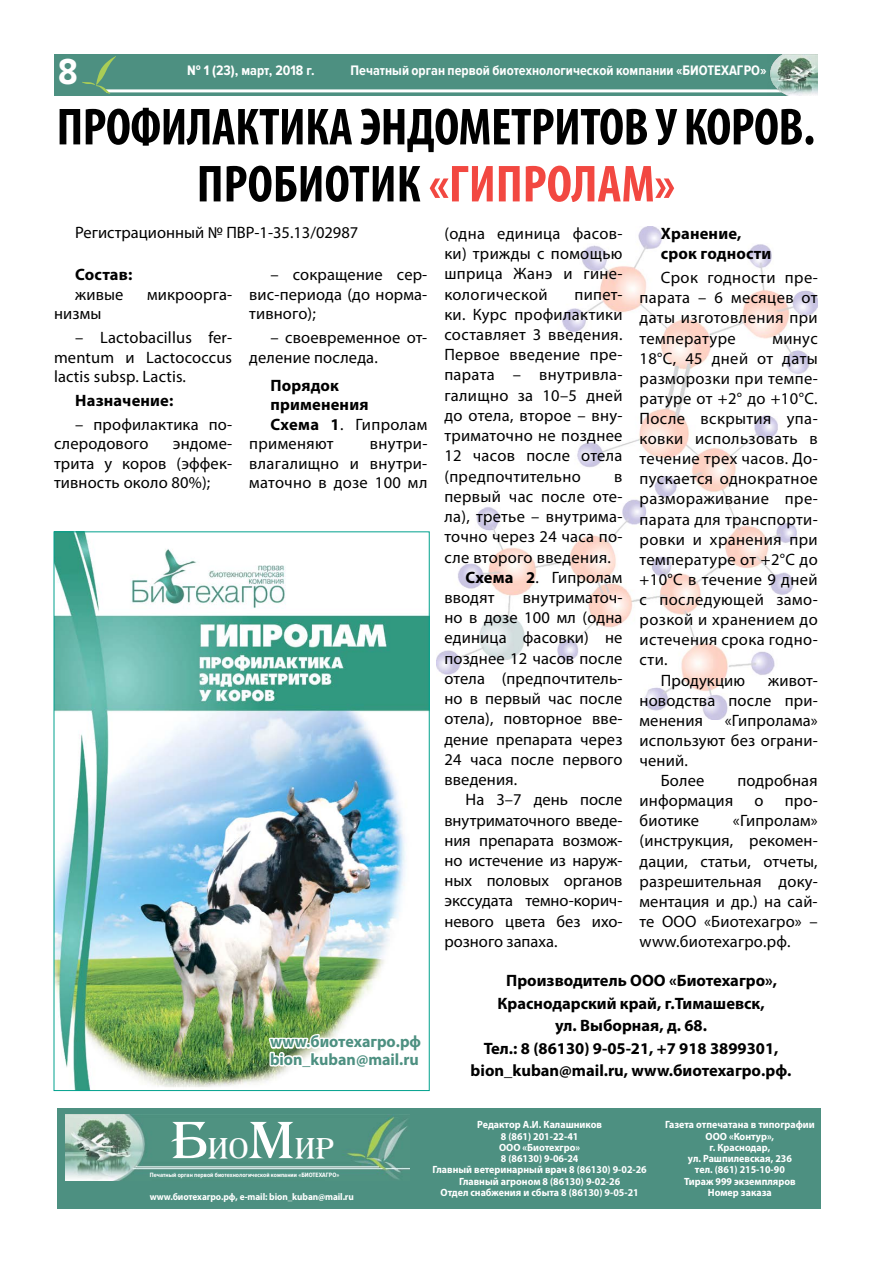
<style>
.page{position:relative;width:893px;height:1263px;background:#fff}
.page>*{position:absolute;margin:0;border:0;box-sizing:border-box;transform-origin:0 0}
.t1{font:700 condensed 52.5px/57px "Myriad Pro";letter-spacing:-.01em;color:#000;text-align:center}
.t2{font:700 37.5px "Proxima Nova Cond";color:#fff}
.t3{font:35.4px "A Algerius Caps";color:#fff}
.t4{font:16.5px/20.2px "Myriad Pro";letter-spacing:.015em;color:#000;text-align:justify}
.t5{font:700 16.5px/20.1px "Myriad Pro";color:#000}
.t6{font:700 16.5px/17.7px "Myriad Pro";color:#4d9081}
.t7{font:700 14.25px "Proxima Nova Cond";color:#fff}
.t8{font:700 10.5px/11.2px "Myriad Pro";color:#fff;text-align:center;scale:.95 1}
.t9{font:700 9.75px "Myriad Pro";letter-spacing:-.01em;color:#fff;scale:.95 1}
.t10{font:700 6.45px "Proxima Nova Cond";color:#fff}
.s1{color:#f24841}
.s2{font-weight:700}
.s3{font-size:51.6px}
</style>
<div class="page">
<div style="left:54px;top:54px;width:764px;height:41px;background:#4d9081"></div>
<hr style="left:106px;top:89px;width:712px;height:3px;background:#fff">
<img style="left:767px;top:54px;width:51px;height:41px">
<svg style="left:82px;top:56px;width:34px;height:38px"></svg>
<img style="left:437px;top:226px;width:381px;height:493px">
<img style="left:56px;top:533px;width:372px;height:556px">
<div style="left:57px;top:1108px;width:764px;height:101px;background:#4d9081"></div>
<img style="left:66px;top:1114px;width:344px;height:66px">
<svg style="left:266px;top:993px;width:158px;height:159px"></svg>
<h2 class="t2" style="left:58px;top:50px;width:21px">8</h2>
<p class="t7" style="left:187px;top:63px;width:129px">№ 1 (23), март, 2018 г.</p>
<p class="t7" style="left:351px;top:63px;width:418px">Печатный орган первой биотехнологической компании «БИОТЕХАГРО»</p>
<h1 class="t1" style="left:57px;top:97px;width:760px">ПРОФИЛАКТИКА ЭНДОМЕТРИТОВ У КОРОВ.<br>ПРОБИОТИК <span class="s1">«ГИПРОЛАМ»</span></h1>
<p class="t4" style="left:444px;top:223px;width:180px">(одна единица фасов&shy;ки) трижды с помощью шприца Жанэ и гине&shy;кологической</p>
<p class="t4" style="left:75px;top:222px;width:285px">Регистрационный № ПВР-1-35.13/02987</p>
<p class="t5" style="left:75px;top:264px;width:59px">Состав:</p>
<p class="t4" style="left:75px;top:284px;width:50px">живые</p>
<p class="t4" style="left:147px;top:284px;width:87px">микроорга-</p>
<p class="t4" style="left:54px;top:303px;width:49px">низмы</p>
<p class="t4" style="left:54px;top:327px;width:180px;line-height:19.5px;text-indent:21px">– Lactobacillus fer&shy;mentum и Lactococcus lactis subsp. Lactis.</p>
<p class="t5" style="left:75px;top:390px;width:100px">Назначение:</p>
<p class="t4" style="left:54px;top:414px;width:180px;line-height:19.5px;text-indent:21px">– профилактика по&shy;слеродового</p>
<p class="t5" style="left:661px;top:223px;width:112px">Хранение, срок годности</p>
<p class="t4" style="left:640px;top:267px;width:180px;text-indent:21px">Срок годности пре&shy;парата – 6 месяцев от даты изготовления при температуре</p>
<p class="t4" style="left:249px;top:265px;width:180px;line-height:19.5px;text-indent:21px">– сокращение сер&shy;вис-периода (до норма&shy;тивного);</p>
<p class="t4" style="left:249px;top:328px;width:180px;line-height:19.5px;text-indent:21px">– своевременное от&shy;деление последа.</p>
<p class="t5" style="left:270px;top:374px;width:70px">Порядок</p>
<p class="t5" style="left:270px;top:394px;width:99px">применения</p>
<p class="t4" style="left:270px;top:414px;width:158px"><span class="s2">Схема 1</span>. Гипролам</p>
<p class="t4" style="left:249px;top:433px;width:86px">применяют</p>
<p class="t4" style="left:444px;top:284px;width:180px;text-indent:130px">пипет&shy;ки. Курс профилактики составляет 3 введения.<br>Первое введение пре&shy;парата – внутривла&shy;галищно за 10–5 дней до отела, второе – вну&shy;триматочно не позднее 12 часов после отела (предпочтительно</p>
<p class="t4" style="left:772px;top:328px;width:47px">минус</p>
<p class="t4" style="left:640px;top:348px;width:180px">18°С, 45 дней от даты</p>
<p class="t4" style="left:640px;top:368px;width:180px">разморозки при темпе-</p>
<p class="t4" style="left:640px;top:388px;width:180px">ратуре от +2° до +10°С.</p>
<p class="t4" style="left:640px;top:408px;width:180px">После вскрытия упа-</p>
<p class="t4" style="left:640px;top:428px;width:180px">ковки использовать в</p>
<p class="t4" style="left:640px;top:448px;width:180px">течение трех часов. До-</p>
<p class="t4" style="left:640px;top:468px;width:180px">пускается однократное</p>
<p class="t4" style="left:640px;top:489px;width:180px">размораживание пре-</p>
<p class="t4" style="left:640px;top:509px;width:180px">парата для транспорти-</p>
<p class="t4" style="left:640px;top:529px;width:180px">ровки и хранения при</p>
<p class="t4" style="left:640px;top:549px;width:180px">температуре от +2°C до</p>
<p class="t4" style="left:640px;top:569px;width:180px">+10°С в течение 9 дней</p>
<p class="t4" style="left:640px;top:589px;width:180px">с последующей замо-</p>
<p class="t4" style="left:640px;top:609px;width:180px">розкой и хранением до</p>
<p class="t4" style="left:640px;top:629px;width:180px">истечения срока годно-</p>
<p class="t4" style="left:640px;top:649px;width:30px">сти.</p>
<p class="t4" style="left:661px;top:670px;width:86px">Продукцию</p>
<p class="t4" style="left:54px;top:434px;width:180px;line-height:19.5px;text-indent:119px">эндоме&shy;трита у коров (эффек&shy;тивность около 80%);</p>
<p class="t4" style="left:249px;top:434px;width:180px;line-height:19.5px;text-indent:121px">внутри&shy;влагалищно и внутри&shy;маточно в дозе 100 мл</p>
<p class="t4" style="left:614px;top:466px;width:10px">в</p>
<p class="t4" style="left:444px;top:486px;width:180px">первый час после оте-</p>
<p class="t4" style="left:444px;top:506px;width:180px">ла), третье – внутрима-</p>
<p class="t4" style="left:444px;top:526px;width:180px">точно через 24 часа по-</p>
<p class="t4" style="left:444px;top:547px;width:168px">сле второго введения.</p>
<p class="t4" style="left:466px;top:567px;width:158px"><span class="s2">Схема 2</span>. Гипролам</p>
<p class="t4" style="left:444px;top:587px;width:52px">вводят</p>
<p class="t4" style="left:444px;top:587px;width:180px;text-indent:79px">внутриматоч&shy;но в дозе 100 мл (одна единица фасовки) не позднее 12 часов после отела (предпочтитель&shy;но в первый час после отела), повторное вве&shy;дение препарата через 24 часа после первого введения.</p>
<p class="t4" style="left:444px;top:789px;width:180px;text-indent:21px">На 3–7 день после внутриматочного введе&shy;ния препарата возмож&shy;но истечение из наруж&shy;ных половых органов экссудата темно-корич&shy;невого цвета без ихо&shy;розного запаха.</p>
<p class="t4" style="left:640px;top:670px;width:180px;text-indent:129px">живот&shy;новодства после при&shy;менения</p>
<p class="t4" style="left:725px;top:710px;width:94px">«Гипролама»</p>
<p class="t4" style="left:640px;top:730px;width:180px">используют без ограни-</p>
<p class="t4" style="left:640px;top:750px;width:50px">чений.</p>
<p class="t4" style="left:661px;top:770px;width:45px">Более</p>
<p class="t4" style="left:737px;top:770px;width:82px">подробная</p>
<p class="t4" style="left:640px;top:790px;width:95px">информация</p>
<p class="t4" style="left:754px;top:790px;width:11px">о</p>
<p class="t4" style="left:785px;top:790px;width:34px">про-</p>
<p class="t4" style="left:640px;top:810px;width:61px">биотике</p>
<p class="t4" style="left:640px;top:810px;width:180px;text-indent:93px">«Гипролам» (инструкция, рекомен&shy;дации, статьи, отчеты, разрешительная доку&shy;ментация и др.) на сай&shy;те ООО «Биотехагро» – www.биотехагро.рф.</p>
<p class="t5" style="left:506px;top:970px;width:272px">Производитель ООО «Биотехагро»,</p>
<p class="t5" style="left:497px;top:992px;width:269px">Краснодарский край, г.Тимашевск,</p>
<p class="t5" style="left:555px;top:1015px;width:153px">ул. Выборная, д. 68.</p>
<p class="t5" style="left:484px;top:1037px;width:296px">Тел.: 8 (86130) 9-05-21, +7 918 3899301,</p>
<p class="t5" style="left:471px;top:1060px;width:322px">bion_kuban@mail.ru, www.биотехагро.рф.</p>
<p class="t6" style="left:270px;top:1032px;width:153px">www.биотехагро.рф bion_kuban@mail.ru</p>
<h3 class="t3" style="left:171px;top:1127px;width:165px"><span class="s3">Б</span>ио<span class="s3">М</span>ир</h3>
<p class="t10" style="left:150px;top:1171px;width:191px">Печатный орган первой биотехнологической компании «БИОТЕХАГРО»</p>
<p class="t9" style="left:150px;top:1190px;width:216px">www.биотехагро.рф, e-mail: bion_kuban@mail.ru</p>
<p class="t8" style="left:432px;top:1119px;width:227px">Редактор А.И. Калашников<br>8 (861) 201-22-41<br>ООО «Биотехгро»<br>8 (86130) 9-06-24<br>Главный ветеринарный врач 8 (86130) 9-02-26<br>Главный агроном 8 (86130) 9-02-26<br>Отдел снабжения и сбыта 8 (86130) 9-05-21</p>
<p class="t8" style="left:665px;top:1119px;width:159px">Газета отпечатана в типографии<br>ООО «Контур»,<br>г. Краснодар,<br>ул. Рашпилевская, 236<br>тел. (861) 215-10-90<br>Тираж 999 экземпляров<br>Номер заказа</p>
</div>
